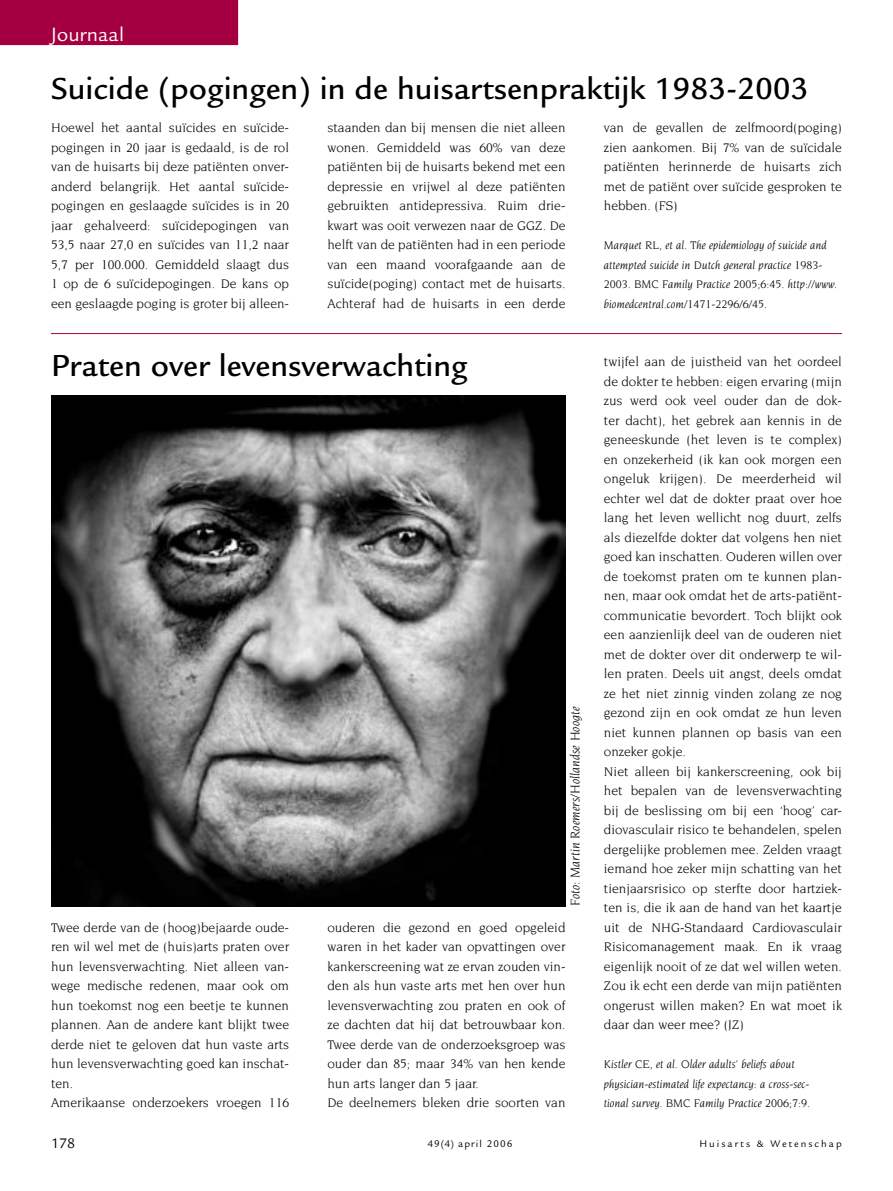
<style>
.page{position:relative;width:893px;height:1191px;background:#fff}
.page>*{position:absolute;margin:0;border:0;box-sizing:border-box;transform-origin:0 0}
.Artikelkop{font:500 33px "Legacy Sans";color:#000}
.Rubriekskop{font:21px "Legacy Sans";color:#fff}
.t1{font:15px "Legacy Sans";color:#000}
.t2{font:13.5px/19.5px "Novarese";color:#000;text-align:justify}
.t3{font:italic 13.5px "Novarese";color:#000}
.Literatuurlijst{font:italic 12px/19.5px "Novarese";color:#000}
.t4{font:10.5px "Legacy Sans";letter-spacing:.19em;color:#000}
.t5{font:10.5px "Legacy Sans";letter-spacing:.1em;color:#000}
</style>
<div class="page">
<div style="left:0;top:0;width:238px;height:45px;background:#a40041"></div>
<hr style="left:51px;top:333px;width:791px;height:1px;background:#a40041">
<img style="left:52px;top:395px;width:514px;height:511px">
<p class="Rubriekskop" style="left:51px;top:22px;width:75px">Journaal</p>
<p class="Artikelkop" style="left:51px;top:69px;width:759px">Suicide (pogingen) in de huisartsenpraktijk 1983-2003</p>
<p class="t2" style="left:51px;top:118px;width:240px">Hoewel het aantal suïcides en suïcide&shy;pogingen in 20 jaar is gedaald, is de rol van de huisarts bij deze patiënten onver&shy;anderd belangrijk. Het aantal suïcide&shy;pogingen en geslaagde suïcides is in 20 jaar gehalveerd: suïcidepogingen van 53,5 naar 27,0 en suïcides van 11,2 naar 5,7 per 100.000. Gemiddeld slaagt dus 1 op de 6 suïcidepogingen. De kans op een geslaagde poging is groter bij alleen-</p>
<p class="t2" style="left:327px;top:118px;width:240px">staanden dan bij mensen die niet alleen wonen. Gemiddeld was 60% van deze patiënten bij de huisarts bekend met een depressie en vrijwel al deze patiënten gebruikten antidepressiva. Ruim drie&shy;kwart was ooit verwezen naar de GGZ. De helft van de patiënten had in een periode van een maand voorafgaande aan de suïcide(poging) contact met de huisarts.<br>Achteraf had de huisarts in een derde</p>
<p class="t2" style="left:604px;top:118px;width:240px">van de gevallen de zelfmoord(poging) zien aankomen. Bij 7% van de suïcidale patiënten herinnerde de huisarts zich met de patiënt over suïcide gesproken te hebben. (FS)</p>
<p class="Literatuurlijst" style="left:604px;top:235px;width:235px">Marquet RL, et al. The epidemiology of suicide and attempted suicide in Dutch general practice 1983- 2003. BMC Family Practice 2005;6:45. http://www. biomedcentral.com/1471-2296/6/45.</p>
<p class="Artikelkop" style="left:51px;top:347px;width:418px">Praten over levensverwachting</p>
<p class="t3" style="left:568px;top:906px;width:201px;rotate:-90deg">Foto: Martin Roemers/Hollandse Hoogte</p>
<p class="t2" style="left:51px;top:917px;width:240px">Twee derde van de (hoog)bejaarde oude&shy;ren wil wel met de (huis)arts praten over hun levensverwachting. Niet alleen van&shy;wege medische redenen, maar ook om hun toekomst nog een beetje te kunnen plannen. Aan de andere kant blijkt twee derde niet te geloven dat hun vaste arts hun levensverwachting goed kan inschat&shy;ten.</p>
<p class="t2" style="left:51px;top:1093px;width:240px">Amerikaanse onderzoekers vroegen 116</p>
<p class="t2" style="left:327px;top:917px;width:240px">ouderen die gezond en goed opgeleid waren in het kader van opvattingen over kankerscreening wat ze ervan zouden vin&shy;den als hun vaste arts met hen over hun levensverwachting zou praten en ook of ze dachten dat hij dat betrouwbaar kon.<br>Twee derde van de onderzoeksgroep was ouder dan 85; maar 34% van hen kende hun arts langer dan 5 jaar.</p>
<p class="t2" style="left:327px;top:1093px;width:240px">De deelnemers bleken drie soorten van</p>
<p class="t2" style="left:604px;top:352px;width:240px">twijfel aan de juistheid van het oordeel de dokter te hebben: eigen ervaring (mijn zus werd ook veel ouder dan de dok&shy;ter dacht), het gebrek aan kennis in de geneeskunde (het leven is te complex) en onzekerheid (ik kan ook morgen een ongeluk krijgen). De meerderheid wil echter wel dat de dokter praat over hoe lang het leven wellicht nog duurt, zelfs als diezelfde dokter dat volgens hen niet goed kan inschatten. Ouderen willen over de toekomst praten om te kunnen plan&shy;nen, maar ook omdat het de arts-patiënt&shy;communicatie bevordert. Toch blijkt ook een aanzienlijk deel van de ouderen niet met de dokter over dit onderwerp te wil&shy;len praten. Deels uit angst, deels omdat ze het niet zinnig vinden zolang ze nog gezond zijn en ook omdat ze hun leven niet kunnen plannen op basis van een onzeker gokje.</p>
<p class="t2" style="left:604px;top:761px;width:240px">Niet alleen bij kankerscreening, ook bij het bepalen van de levensverwachting bij de beslissing om bij een ‘hoog’ car&shy;diovasculair risico te behandelen, spelen dergelijke problemen mee. Zelden vraagt iemand hoe zeker mijn schatting van het tienjaarsrisico op sterfte door hartziek&shy;ten is, die ik aan de hand van het kaartje uit de NHG-Standaard Cardiovasculair Risicomanagement maak. En ik vraag eigenlijk nooit of ze dat wel willen weten.<br>Zou ik echt een derde van mijn patiënten ongerust willen maken? En wat moet ik daar dan weer mee? (JZ)</p>
<p class="Literatuurlijst" style="left:604px;top:1054px;width:208px">Kistler CE, et al. Older adults’ beliefs about physician-estimated life expectancy: a cross-sec&shy;tional survey. BMC Family Practice 2006;7:9.</p>
<p class="t1" style="left:51px;top:1134px;width:26px">178</p>
<p class="t5" style="left:427px;top:1138px;width:87px">49(4) april 2006</p>
<p class="t4" style="left:699px;top:1138px;width:144px">Huisarts &amp; Wetenschap</p>
</div>
